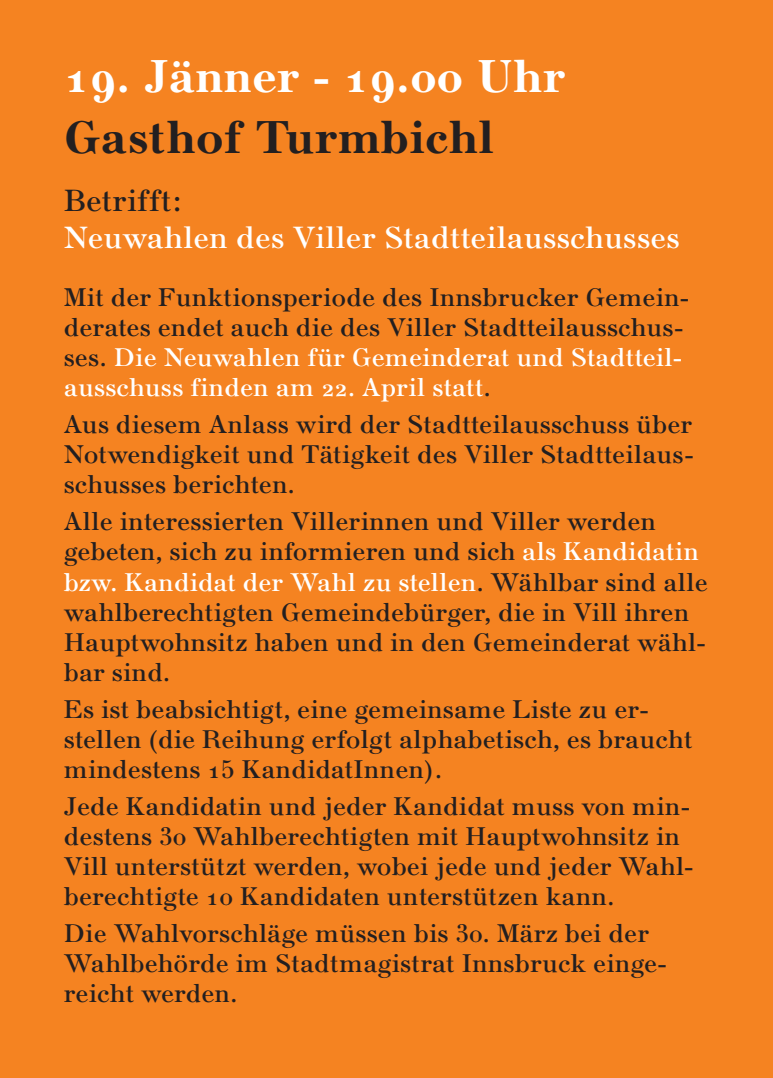
<style>
.page{position:relative;width:773px;height:1078px;background:#fff}
.page>*{position:absolute;margin:0;border:0;box-sizing:border-box;transform-origin:0 0}
.Text-10pt{font:700 45px "Seizieme Pro";color:#fff}
.Text-10pt-2{font:700 45px "Seizieme Pro";color:#231f20}
.Text-10pt-3{font:30px "Seizieme Pro";color:#fff}
.Text-10pt-4{font:30px "Seizieme Pro";letter-spacing:.005em;color:#231f20}
.Text-10pt-5{font:25px/30px "Seizieme Pro";color:#231f20}
.s1{color:#fff}
</style>
<div class="page">
<div style="left:0;top:0;width:772px;height:1077px;background:#f58321"></div>
<p class="Text-10pt" style="left:64px;top:50px;width:503px">19. Jänner - 19.00 Uhr</p>
<p class="Text-10pt-2" style="left:64px;top:111px;width:432px">Gasthof Turmbichl</p>
<p class="Text-10pt-4" style="left:64px;top:183px;width:120px">Betrifft:</p>
<p class="Text-10pt-3" style="left:64px;top:220px;width:617px">Neuwahlen des Viller Stadtteilausschusses</p>
<p class="Text-10pt-5" style="left:64px;top:282px;width:627px">Mit der Funktionsperiode des Innsbrucker Gemein&shy;derates endet auch die des Viller Stadtteilausschus&shy;ses. <span class="s1">Die Neuwahlen für Gemeinderat und Stadtteil&shy;ausschuss finden am 22. April statt</span>.</p>
<p class="Text-10pt-5" style="left:64px;top:409px;width:631px;text-align:justify">Aus diesem Anlass wird der Stadtteilausschuss über Notwendigkeit und Tätigkeit des Viller Stadtteilaus&shy;schusses berichten.</p>
<p class="Text-10pt-5" style="left:64px;top:507px;width:645px">Alle interessierten Villerinnen und Viller werden gebeten, sich zu informieren und sich <span class="s1">als Kandidatin bzw. Kandidat der Wahl zu stellen</span>. Wählbar sind alle wahlberechtigten Gemeindebürger, die in Vill ihren Hauptwohnsitz haben und in den Gemeinderat wähl&shy;bar sind.</p>
<p class="Text-10pt-5" style="left:64px;top:694px;width:630px">Es ist beabsichtigt, eine gemeinsame Liste zu er&shy;stellen (die Reihung erfolgt alphabetisch, es braucht mindestens 15 KandidatInnen).</p>
<p class="Text-10pt-5" style="left:64px;top:791px;width:631px">Jede Kandidatin und jeder Kandidat muss von min&shy;destens 30 Wahlberechtigten mit Hauptwohnsitz in Vill unterstützt werden, wobei jede und jeder Wahl&shy;berechtigte 10 Kandidaten unterstützen kann.</p>
<p class="Text-10pt-5" style="left:64px;top:918px;width:604px">Die Wahlvorschläge müssen bis 30. März bei der<br>Wahlbehörde im Stadtmagistrat Innsbruck einge&shy;reicht werden.</p>
</div>
